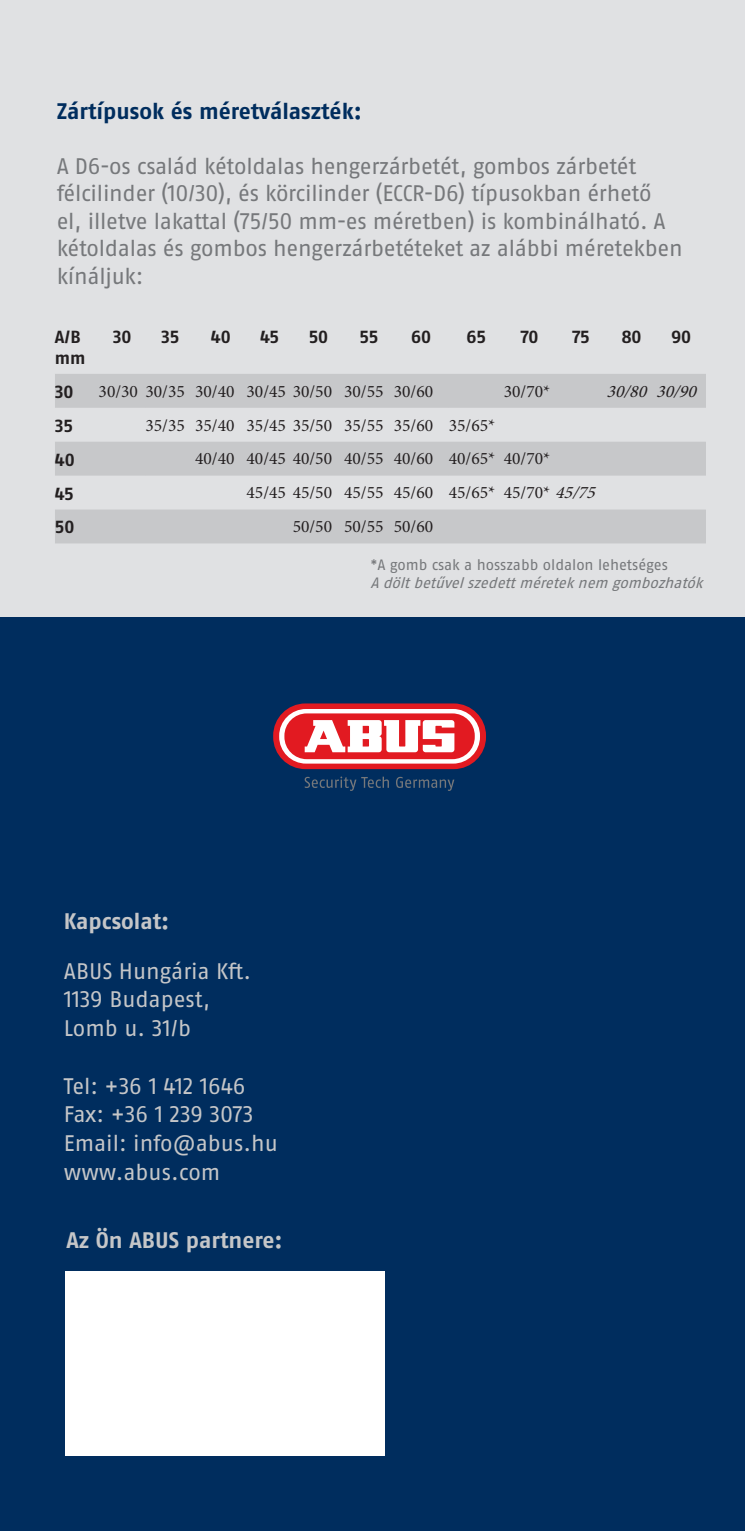
<style>
.page{position:relative;width:745px;height:1531px;background:#fff}
.page>*{position:absolute;margin:0;border:0;box-sizing:border-box;transform-origin:0 0}
.copy_text{font:22.5px/27.5px "ABUS Fago Pro";letter-spacing:-.015em;color:#76787b}
.copy_text-2{font:22.5px "ABUS Fago Pro";letter-spacing:-.005em;color:#c5c6c8}
.copy_text-3{font:700 22.5px "ABUS Fago Pro";color:#c5c6c8}
.copy_text-4{font:700 22.5px "ABUS Fago Pro";color:#002d5e}
.t1{font:17.5px "Minion Pro";color:#231f20}
.t2{font:700 17.5px "ABUS Fago Pro";letter-spacing:-.01em;color:#231f20}
.t3{font:italic 17.5px "Minion Pro";color:#231f20}
.t4{font:italic 15px "ABUS Fago Pro";color:#76787b}
.t5{font:15px "ABUS Fago Pro";color:#76787b}
.s1{font-style:italic}
</style>
<div class="page">
<div style="left:0;top:607px;width:744px;height:924px;background:#002d5e"></div>
<div style="left:273px;top:703px;width:212px;height:66px;background:#e21a21;border-radius:32px"></div>
<svg style="left:279px;top:709px;width:200px;height:54px;background:#fdf6f6"></svg>
<div style="left:284px;top:713px;width:190px;height:46px;background:#e21a21;border-radius:22px"></div>
<svg style="left:304px;top:720px;width:150px;height:32px"></svg>
<svg style="left:304px;top:776px;width:84px;height:15px"></svg>
<svg style="left:396px;top:777px;width:58px;height:14px"></svg>
<div style="left:65px;top:1272px;width:319px;height:184px;background:#fff"></div>
<div style="left:0;top:0;width:744px;height:617px;background:#e0e1e3"></div>
<svg style="left:55px;top:374px;width:650px;height:169px;fill:#c7c8ca"></svg>
<p class="copy_text-4" style="left:57px;top:97px;width:306px">Zártípusok és méretválaszték:</p>
<p class="copy_text" style="left:57px;top:152px;width:627px">A D6-os család kétoldalas hengerzárbetét, gombos zárbetét félcilinder (10/30), és körcilinder (ECCR-D6) típusokban érhető<br>el, illetve lakattal (75/50 mm-es méretben) is kombinálható. A kétoldalas és gombos hengerzárbetéteket az alábbi méretekben kínáljuk:</p>
<p class="t2" style="left:55px;top:326px;width:27px">A/B</p>
<p class="t2" style="left:55px;top:347px;width:32px">mm</p>
<p class="t2" style="left:113px;top:326px;width:20px">30</p>
<p class="t2" style="left:161px;top:326px;width:20px">35</p>
<p class="t2" style="left:211px;top:326px;width:21px">40</p>
<p class="t2" style="left:260px;top:326px;width:20px">45</p>
<p class="t2" style="left:308px;top:326px;width:21px">50</p>
<p class="t2" style="left:359px;top:326px;width:20px">55</p>
<p class="t2" style="left:411px;top:326px;width:21px">60</p>
<p class="t2" style="left:466px;top:326px;width:21px">65</p>
<p class="t2" style="left:520px;top:326px;width:20px">70</p>
<p class="t2" style="left:571px;top:326px;width:19px">75</p>
<p class="t2" style="left:621px;top:326px;width:22px">80</p>
<p class="t2" style="left:670px;top:326px;width:22px">90</p>
<p class="t2" style="left:55px;top:381px;width:20px">30</p>
<p class="t1" style="left:99px;top:379px;width:88px">30/30 30/35</p>
<p class="t1" style="left:195px;top:379px;width:41px">30/40</p>
<p class="t1" style="left:246px;top:379px;width:87px">30/45 30/50</p>
<p class="t1" style="left:344px;top:379px;width:41px">30/55</p>
<p class="t1" style="left:393px;top:379px;width:41px">30/60</p>
<p class="t1" style="left:503px;top:379px;width:48px">30/70*</p>
<p class="t3" style="left:606px;top:379px;width:97px">30/80 30/90</p>
<p class="t2" style="left:55px;top:415px;width:20px">35</p>
<p class="t1" style="left:145px;top:413px;width:41px">35/35</p>
<p class="t1" style="left:195px;top:413px;width:41px">35/40</p>
<p class="t1" style="left:246px;top:413px;width:87px">35/45 35/50</p>
<p class="t1" style="left:344px;top:413px;width:41px">35/55</p>
<p class="t1" style="left:393px;top:413px;width:41px">35/60</p>
<p class="t1" style="left:448px;top:413px;width:48px">35/65*</p>
<p class="t2" style="left:55px;top:449px;width:21px">40</p>
<p class="t1" style="left:195px;top:447px;width:41px">40/40</p>
<p class="t1" style="left:246px;top:447px;width:87px">40/45 40/50</p>
<p class="t1" style="left:344px;top:447px;width:41px">40/55</p>
<p class="t1" style="left:393px;top:447px;width:41px">40/60</p>
<p class="t1" style="left:448px;top:447px;width:48px">40/65*</p>
<p class="t1" style="left:503px;top:447px;width:48px">40/70*</p>
<p class="t2" style="left:55px;top:483px;width:20px">45</p>
<p class="t1" style="left:246px;top:481px;width:87px">45/45 45/50</p>
<p class="t1" style="left:344px;top:481px;width:41px">45/55</p>
<p class="t1" style="left:393px;top:481px;width:41px">45/60</p>
<p class="t1" style="left:448px;top:481px;width:48px">45/65*</p>
<p class="t1" style="left:503px;top:481px;width:99px">45/70* <span class="s1">45/75</span></p>
<p class="t2" style="left:55px;top:517px;width:21px">50</p>
<p class="t1" style="left:292px;top:515px;width:41px">50/50</p>
<p class="t1" style="left:344px;top:515px;width:41px">50/55</p>
<p class="t1" style="left:393px;top:515px;width:41px">50/60</p>
<p class="t5" style="left:370px;top:556px;width:299px">*A gomb csak a hosszabb oldalon lehetséges</p>
<p class="t4" style="left:370px;top:574px;width:338px">Adöltbetűvelszedettméreteknem gombozhatók</p>
<p class="copy_text-3" style="left:64px;top:907px;width:107px">Kapcsolat:</p>
<p class="copy_text-2" style="left:64px;top:957px;width:189px">ABUS Hungária Kft.</p>
<p class="copy_text-2" style="left:64px;top:986px;width:148px">1139 Budapest,</p>
<p class="copy_text-2" style="left:64px;top:1015px;width:129px">Lomb u. 31/b</p>
<p class="copy_text-2" style="left:64px;top:1072px;width:183px">Tel: +36 1 412 1646</p>
<p class="copy_text-2" style="left:64px;top:1101px;width:191px">Fax: +36 1 239 3073</p>
<p class="copy_text-2" style="left:64px;top:1130px;width:215px">Email: info@abus.hu</p>
<p class="copy_text-2" style="left:64px;top:1158px;width:158px">www.abus.com</p>
<p class="copy_text-3" style="left:66px;top:1226px;width:218px">Az Ön ABUS partnere:</p>
</div>
